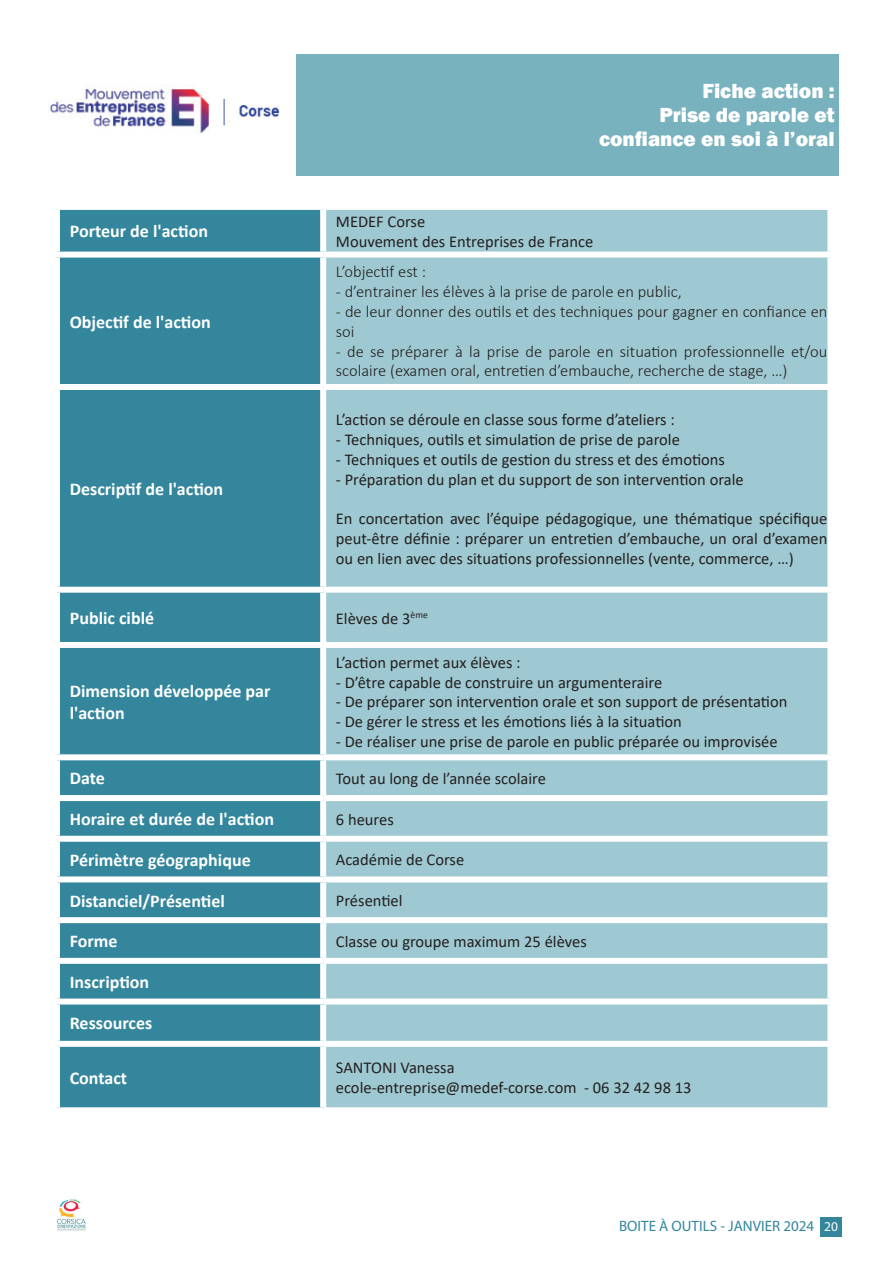
<style>
.page{position:relative;width:893px;height:1263px;background:#fff}
.page>*{position:absolute;margin:0;border:0;box-sizing:border-box;transform-origin:0 0}
.t1{font:800 21px/24px "Franklin Gothic";color:#fff;text-align:right}
.t2{font:700 18px/21.6px "Calibri";color:#fff}
.t3{font:16.5px/19.8px "Calibri";color:#231f20}
.t4{font:300 16.5px/19.8px "Calibri";color:#231f20}
.t5{font:15px "Myriad Pro";color:#33869c}
.s1{font-size:13.5px;color:#fff}
</style>
<div class="page">
<div style="left:821px;top:1217px;width:21px;height:20px;background:#33869c"></div>
<img style="left:57px;top:1199px;width:29px;height:32px">
<div style="left:60px;top:210px;width:260px;height:897px;background:#33869c"></div>
<div style="left:326px;top:210px;width:501px;height:897px;background:#9fc9d2"></div>
<div style="left:54px;top:252px;width:269px;height:6px;background:#fff"></div>
<div style="left:323px;top:252px;width:510px;height:6px;background:#fff"></div>
<div style="left:54px;top:384px;width:269px;height:6px;background:#fff"></div>
<div style="left:323px;top:384px;width:510px;height:6px;background:#fff"></div>
<div style="left:54px;top:587px;width:269px;height:6px;background:#fff"></div>
<div style="left:323px;top:587px;width:510px;height:6px;background:#fff"></div>
<div style="left:54px;top:642px;width:269px;height:6px;background:#fff"></div>
<div style="left:323px;top:642px;width:510px;height:6px;background:#fff"></div>
<div style="left:54px;top:754px;width:269px;height:6px;background:#fff"></div>
<div style="left:323px;top:754px;width:510px;height:6px;background:#fff"></div>
<div style="left:54px;top:795px;width:269px;height:6px;background:#fff"></div>
<div style="left:323px;top:795px;width:510px;height:6px;background:#fff"></div>
<div style="left:54px;top:836px;width:269px;height:6px;background:#fff"></div>
<div style="left:323px;top:836px;width:510px;height:6px;background:#fff"></div>
<div style="left:54px;top:876px;width:269px;height:6px;background:#fff"></div>
<div style="left:323px;top:876px;width:510px;height:6px;background:#fff"></div>
<div style="left:54px;top:917px;width:269px;height:6px;background:#fff"></div>
<div style="left:323px;top:917px;width:510px;height:6px;background:#fff"></div>
<div style="left:54px;top:958px;width:269px;height:6px;background:#fff"></div>
<div style="left:323px;top:958px;width:510px;height:6px;background:#fff"></div>
<div style="left:54px;top:998px;width:269px;height:6px;background:#fff"></div>
<div style="left:323px;top:998px;width:510px;height:6px;background:#fff"></div>
<div style="left:54px;top:1041px;width:269px;height:6px;background:#fff"></div>
<div style="left:323px;top:1041px;width:510px;height:6px;background:#fff"></div>
<div style="left:54px;top:54px;width:785px;height:122px;background:#78b2bf"></div>
<div style="left:47px;top:39px;width:249px;height:152px;background:#fff"></div>
<img style="left:50px;top:88px;width:230px;height:46px">
<p class="t1" style="left:599px;top:79px;width:237px">Fiche action :<br>Prise de parole et confiance en soi à l’oral</p>
<p class="t2" style="left:70px;top:220px;width:140px">Porteur de l'action</p>
<p class="t3" style="left:336px;top:211px;width:259px">MEDEF Corse<br>Mouvement des Entreprises de France</p>
<p class="t2" style="left:70px;top:310px;width:142px">Objectif de l'action</p>
<p class="t2" style="left:70px;top:478px;width:155px">Descriptif de l'action</p>
<p class="t4" style="left:336px;top:262px;width:92px">L’objectif est :</p>
<p class="t4" style="left:336px;top:282px;width:347px">- d’entrainer les élèves à la prise de parole en public,</p>
<p class="t4" style="left:336px;top:301px;width:493px">- de leur donner des outils et des techniques pour gagner en confiance en soi</p>
<p class="t4" style="left:336px;top:341px;width:493px">- de se préparer à la prise de parole en situation professionnelle et/ou scolaire (examen oral, entretien d’embauche, recherche de stage, …)</p>
<p class="t3" style="left:336px;top:409px;width:340px">L’action se déroule en classe sous forme d’ateliers :</p>
<p class="t3" style="left:336px;top:429px;width:345px">- Techniques, outils et simulation de prise de parole</p>
<p class="t3" style="left:336px;top:449px;width:391px">- Techniques et outils de gestion du stress et des émotions</p>
<p class="t3" style="left:336px;top:469px;width:409px">- Préparation du plan et du support de son intervention orale</p>
<p class="t3" style="left:336px;top:508px;width:493px;text-align:justify">En concertation avec l’équipe pédagogique, une thématique spécifique peut-être définie : préparer un entretien d’embauche, un oral d’examen ou en lien avec des situations professionnelles (vente, commerce, …)</p>
<p class="t2" style="left:70px;top:607px;width:86px">Public ciblé</p>
<p class="t3" style="left:336px;top:608px;width:93px">Elèves de 3<sup>ème</sup></p>
<p class="t2" style="left:70px;top:680px;width:202px">Dimension développée par l'action</p>
<p class="t3" style="left:336px;top:652px;width:186px">L’action permet aux élèves :</p>
<p class="t3" style="left:336px;top:672px;width:328px">- D’être capable de construire un argumenteraire</p>
<p class="t3" style="left:336px;top:691px;width:453px">- De préparer son intervention orale et son support de présentation</p>
<p class="t3" style="left:336px;top:711px;width:347px">- De gérer le stress et les émotions liés à la situation</p>
<p class="t3" style="left:336px;top:731px;width:443px">- De réaliser une prise de parole en public préparée ou improvisée</p>
<p class="t2" style="left:70px;top:767px;width:37px">Date</p>
<p class="t3" style="left:336px;top:768px;width:212px">Tout au long de l’année scolaire</p>
<p class="t2" style="left:70px;top:808px;width:206px">Horaire et durée de l'action</p>
<p class="t3" style="left:336px;top:809px;width:59px">6 heures</p>
<p class="t2" style="left:70px;top:849px;width:182px">Périmètre géographique</p>
<p class="t3" style="left:336px;top:849px;width:130px">Académie de Corse</p>
<p class="t2" style="left:70px;top:889px;width:157px">Distanciel/Présentiel</p>
<p class="t3" style="left:336px;top:890px;width:68px">Présentiel</p>
<p class="t2" style="left:70px;top:930px;width:49px">Forme</p>
<p class="t3" style="left:336px;top:931px;width:252px">Classe ou groupe maximum 25 élèves</p>
<p class="t2" style="left:70px;top:971px;width:81px">Inscription</p>
<p class="t2" style="left:70px;top:1012px;width:84px">Ressources</p>
<p class="t2" style="left:70px;top:1067px;width:59px">Contact</p>
<p class="t3" style="left:336px;top:1057px;width:357px">SANTONI Vanessa ecole-entreprise@medef-corse.com - 06 32 42 98 13</p>
<p class="t5" style="left:619px;top:1217px;width:220px">BOITE À OUTILS - JANVIER 2024 <span class="s1">20</span></p>
</div>
